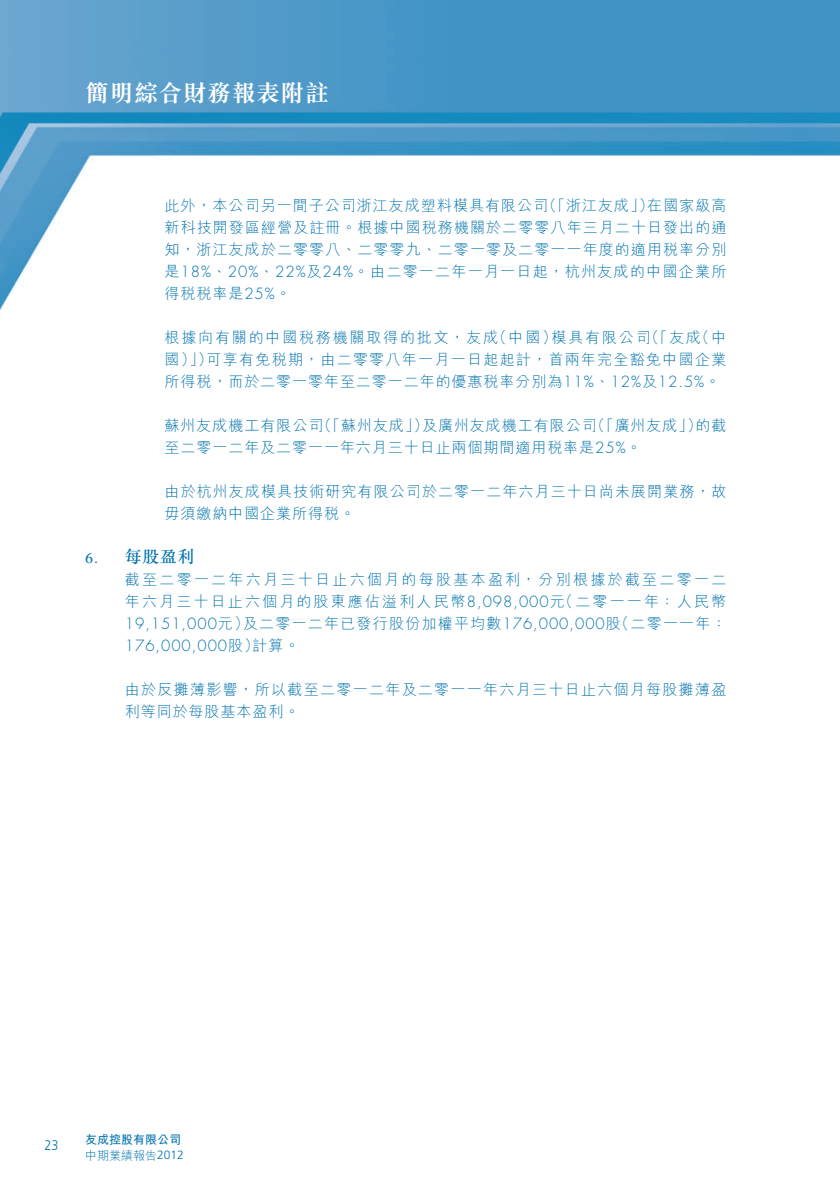
<style>
.page{position:relative;width:840px;height:1191px;background:#fff}
.page>*{position:absolute;margin:0;border:0;box-sizing:border-box;transform-origin:0 0}
.t1{font:700 24px "M Sung HK";letter-spacing:.015em;color:#fff}
.t2{font:500 17px "M Sung HK";color:#0073ae}
.t3{font:300 15px/22px "M Hei HK";letter-spacing:.07em;color:#0073ae;text-align:justify}
.t4{font:300 14px "Frutiger LT Std";color:#0073ae;scale:.9 1}
.t5{font:700 12px/16px "M Hei HK";color:#0073ae}
.s1{font-family:"Futura Std"}
.s2{font-family:"Goudy Modern MT Std";font-weight:400}
.s3{font-weight:300}
.s4{font-family:"Frutiger LT Std";font-weight:300}
</style>
<div class="page">
<img style="left:0;top:0;width:840px;height:315px">
<p class="t1" style="left:85px;top:77px;width:245px">簡明綜合財務報表附註</p>
<p class="t3" style="left:164px;top:193px;width:563px">此外，本公司另一間子公司浙江友成塑料模具有限公司（「浙江友成」）在國家級高新科技開發區經營及註冊。根據中國稅務機關於二零零八年三月二十日發出的通知，浙江友成於二零零八、二零零九、二零一零及二零一一年度的適用稅率分別是<span class="s1">18%</span>、<span class="s1">20%</span>、<span class="s1">22%</span>及<span class="s1">24%</span>。由二零一二年一月一日起，杭州友成的中國企業所得稅稅率是<span class="s1">25%</span>。</p>
<p class="t3" style="left:164px;top:325px;width:563px">根據向有關的中國稅務機關取得的批文，友成（中國）模具有限公司（「友成（中國）」）可享有免稅期，由二零零八年一月一日起起計，首兩年完全豁免中國企業所得稅，而於二零一零年至二零一二年的優惠稅率分別為<span class="s1">11%</span>、<span class="s1">12%</span>及<span class="s1">12.5%</span>。</p>
<p class="t3" style="left:164px;top:413px;width:563px">蘇州友成機工有限公司（「蘇州友成」）及廣州友成機工有限公司（「廣州友成」）的截至二零一二年及二零一一年六月三十日止兩個期間適用稅率是<span class="s1">25%</span>。</p>
<p class="t3" style="left:164px;top:479px;width:563px">由於杭州友成模具技術研究有限公司於二零一二年六月三十日尚未展開業務，故毋須繳納中國企業所得稅。</p>
<p class="t2" style="left:85px;top:544px;width:111px"><span class="s2">6.</span> 每股盈利</p>
<p class="t3" style="left:125px;top:567px;width:602px">截至二零一二年六月三十日止六個月的每股基本盈利，分別根據於截至二零一二年六月三十日止六個月的股東應佔溢利人民幣<span class="s1">8,098,000</span>元（二零一一年：人民幣<span class="s1">19,151,000</span>元）及二零一二年已發行股份加權平均數<span class="s1">176,000,000</span>股（二零一一年：<span class="s1">176,000,000</span>股）計算。</p>
<p class="t3" style="left:125px;top:677px;width:602px">由於反攤薄影響，所以截至二零一二年及二零一一年六月三十日止六個月每股攤薄盈利等同於每股基本盈利。</p>
<p class="t4" style="left:44px;top:1137px;width:17px">23</p>
<p class="t5" style="left:85px;top:1130px;width:100px">友成控股有限公司<span class="s3">中期業績報告</span><span class="s4">2012</span></p>
</div>
